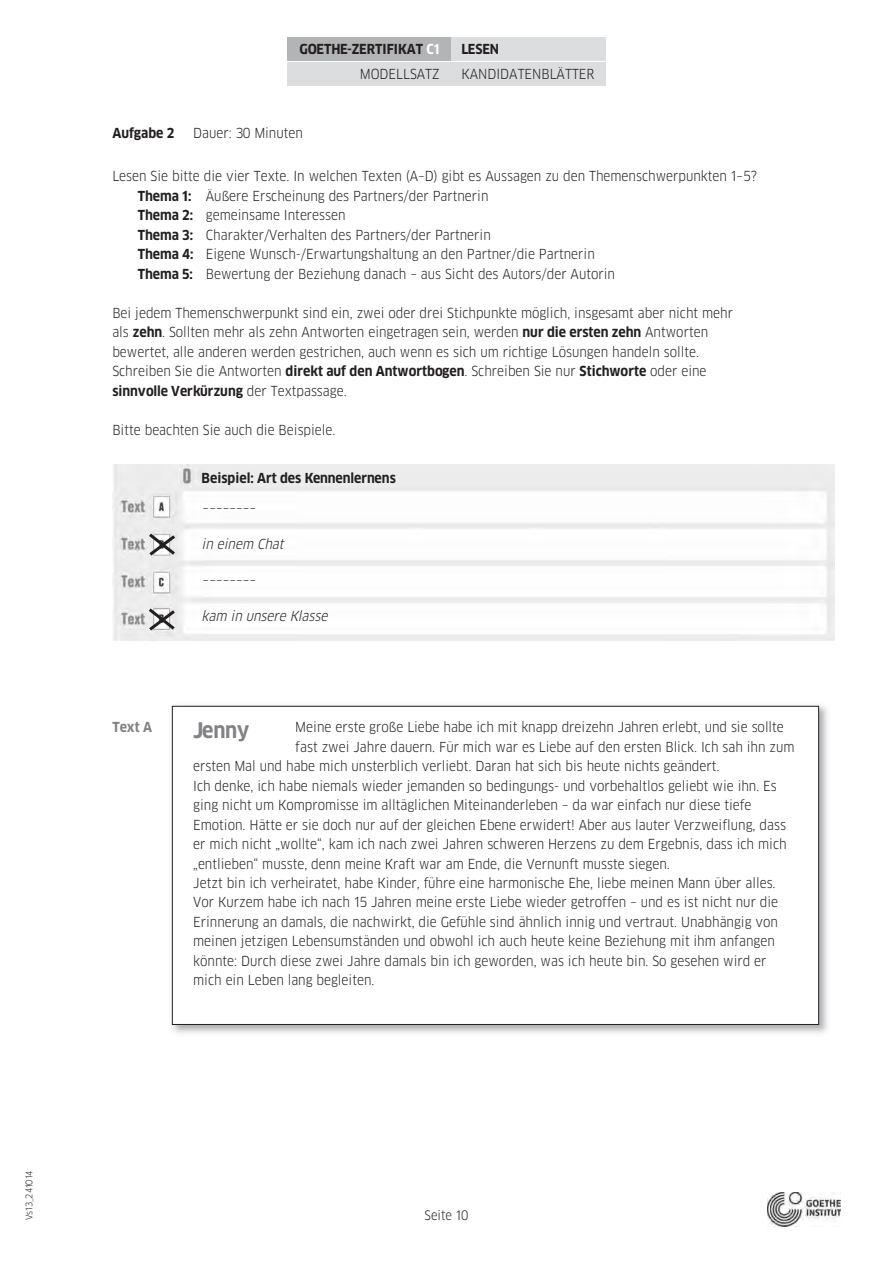
<style>
.page{position:relative;width:893px;height:1263px;background:#fff}
.page>*{position:absolute;margin:0;border:0;box-sizing:border-box;transform-origin:0 0}
.t1{font:700 21px "Goethe FF Clan";letter-spacing:-.02em;color:#808285}
.t2{font:13.5px/19.5px "Goethe FF Clan";color:#231f20}
.t3{font:700 13.5px "Goethe FF Clan";color:#231f20}
.t4{font:italic 13.5px "Goethe FF Clan";color:#231f20}
.t5{font:700 13.5px "Goethe FF Clan";color:#808285}
.t6{font:12.75px "Goethe FF Clan";color:#231f20}
.t7{font:9px "Goethe FF Clan";letter-spacing:-.005em;color:#231f20}
.s1{color:#fff}
.s2{font-weight:700}
</style>
<div class="page">
<img style="left:767px;top:1193px;width:73px;height:34px">
<div style="left:287px;top:62px;width:319px;height:23px;background:#dcddde"></div>
<div style="left:450px;top:37px;width:156px;height:24px;background:#dcddde"></div>
<div style="left:287px;top:37px;width:163px;height:24px;background:#b2b4b6"></div>
<img style="left:112px;top:465px;width:722px;height:175px">
<svg style="left:146px;top:530px;width:32px;height:29px"></svg>
<svg style="left:145px;top:605px;width:33px;height:28px"></svg>
<img style="left:171px;top:705px;width:657px;height:329px">
<div style="left:172px;top:706px;width:647px;height:318px;background:#fff"></div>
<p class="t7" style="left:25px;top:1220px;width:52px;rotate:-90deg">Vs13_241014</p>
<p class="t3" style="left:300px;top:44px;width:142px">GOETHE-ZERTIFIKAT <span class="s1">C1</span></p>
<p class="t2" style="left:360px;top:65px;width:81px">MODELLSATZ</p>
<p class="t3" style="left:461px;top:44px;width:39px">LESEN</p>
<p class="t2" style="left:461px;top:65px;width:134px">KANDIDATENBLÄTTER</p>
<p class="t3" style="left:112px;top:128px;width:64px">Aufgabe 2</p>
<p class="t2" style="left:193px;top:124px;width:111px">Dauer: 30 Minuten</p>
<p class="t2" style="left:138px;top:167px;width:621px;text-indent:-26px">Lesen Sie bitte die vier Texte. In welchen Texten (A–D) gibt es Aussagen zu den Themenschwerpunkten 1–5?<br><span class="s2">Thema 1:</span> Äußere Erscheinung des Partners/der Partnerin<br><span class="s2">Thema 2:</span> gemeinsame Interessen<br><span class="s2">Thema 3:</span> Charakter/Verhalten des Partners/der Partnerin<br><span class="s2">Thema 4:</span> Eigene Wunsch-/Erwartungshaltung an den Partner/die Partnerin<br><span class="s2">Thema 5:</span> Bewertung der Beziehung danach – aus Sicht des Autors/der Autorin</p>
<p class="t2" style="left:112px;top:304px;width:622px">Bei jedem Themenschwerpunkt sind ein, zwei oder drei Stichpunkte möglich, insgesamt aber nicht mehr als <span class="s2">zehn</span>. Sollten mehr als zehn Antworten eingetragen sein, werden <span class="s2">nur die ersten zehn</span> Antworten bewertet, alle anderen werden gestrichen, auch wenn es sich um richtige Lösungen handeln sollte.<br>Schreiben Sie die Antworten <span class="s2">direkt auf den Antwortbogen</span>. Schreiben Sie nur <span class="s2">Stichworte</span> oder eine <span class="s2">sinnvolle Verkürzung</span> der Textpassage.</p>
<p class="t2" style="left:112px;top:421px;width:225px">Bitte beachten Sie auch die Beispiele.</p>
<p class="t3" style="left:202px;top:472px;width:196px">Beispiel: Art des Kennenlernens</p>
<p class="t4" style="left:202px;top:502px;width:58px">––––––––</p>
<p class="t4" style="left:202px;top:538px;width:86px">in einem Chat</p>
<p class="t4" style="left:202px;top:574px;width:58px">––––––––</p>
<p class="t4" style="left:202px;top:610px;width:130px">kam in unsere Klasse</p>
<p class="t5" style="left:112px;top:721px;width:41px">Text A</p>
<p class="t2" style="left:295px;top:718px;width:490px">Meine erste große Liebe habe ich mit knapp dreizehn Jahren erlebt, und sie sollte</p>
<p class="t2" style="left:295px;top:737px;width:501px">fast zwei Jahre dauern. Für mich war es Liebe auf den ersten Blick. Ich sah ihn zum</p>
<p class="t2" style="left:193px;top:757px;width:528px">ersten Mal und habe mich unsterblich verliebt. Daran hat sich bis heute nichts geändert.</p>
<p class="t2" style="left:193px;top:776px;width:585px">Ich denke, ich habe niemals wieder jemanden so bedingungs- und vorbehaltlos geliebt wie ihn. Es</p>
<p class="t2" style="left:193px;top:796px;width:560px">ging nicht um Kompromisse im alltäglichen Miteinanderleben – da war einfach nur diese tiefe</p>
<p class="t2" style="left:193px;top:815px;width:594px">Emotion. Hätte er sie doch nur auf der gleichen Ebene erwidert! Aber aus lauter Verzweiflung, dass</p>
<p class="t2" style="left:193px;top:835px;width:595px">er mich nicht „wollte“, kam ich nach zwei Jahren schweren Herzens zu dem Ergebnis, dass ich mich</p>
<p class="t2" style="left:193px;top:854px;width:478px">„entlieben“ musste, denn meine Kraft war am Ende, die Vernunft musste siegen.</p>
<p class="t2" style="left:193px;top:874px;width:584px">Jetzt bin ich verheiratet, habe Kinder, führe eine harmonische Ehe, liebe meinen Mann über alles.</p>
<p class="t2" style="left:193px;top:893px;width:586px">Vor Kurzem habe ich nach 15 Jahren meine erste Liebe wieder getroffen – und es ist nicht nur die</p>
<p class="t2" style="left:193px;top:913px;width:586px">Erinnerung an damals, die nachwirkt, die Gefühle sind ähnlich innig und vertraut. Unabhängig von</p>
<p class="t2" style="left:193px;top:932px;width:583px">meinen jetzigen Lebensumständen und obwohl ich auch heute keine Beziehung mit ihm anfangen</p>
<p class="t2" style="left:193px;top:952px;width:575px">könnte: Durch diese zwei Jahre damals bin ich geworden, was ich heute bin. So gesehen wird er</p>
<p class="t2" style="left:193px;top:971px;width:183px">mich ein Leben lang begleiten.</p>
<h1 class="t1" style="left:193px;top:721px;width:58px">Jenny</h1>
<p class="t6" style="left:425px;top:1210px;width:45px">Seite 10</p>
</div>
